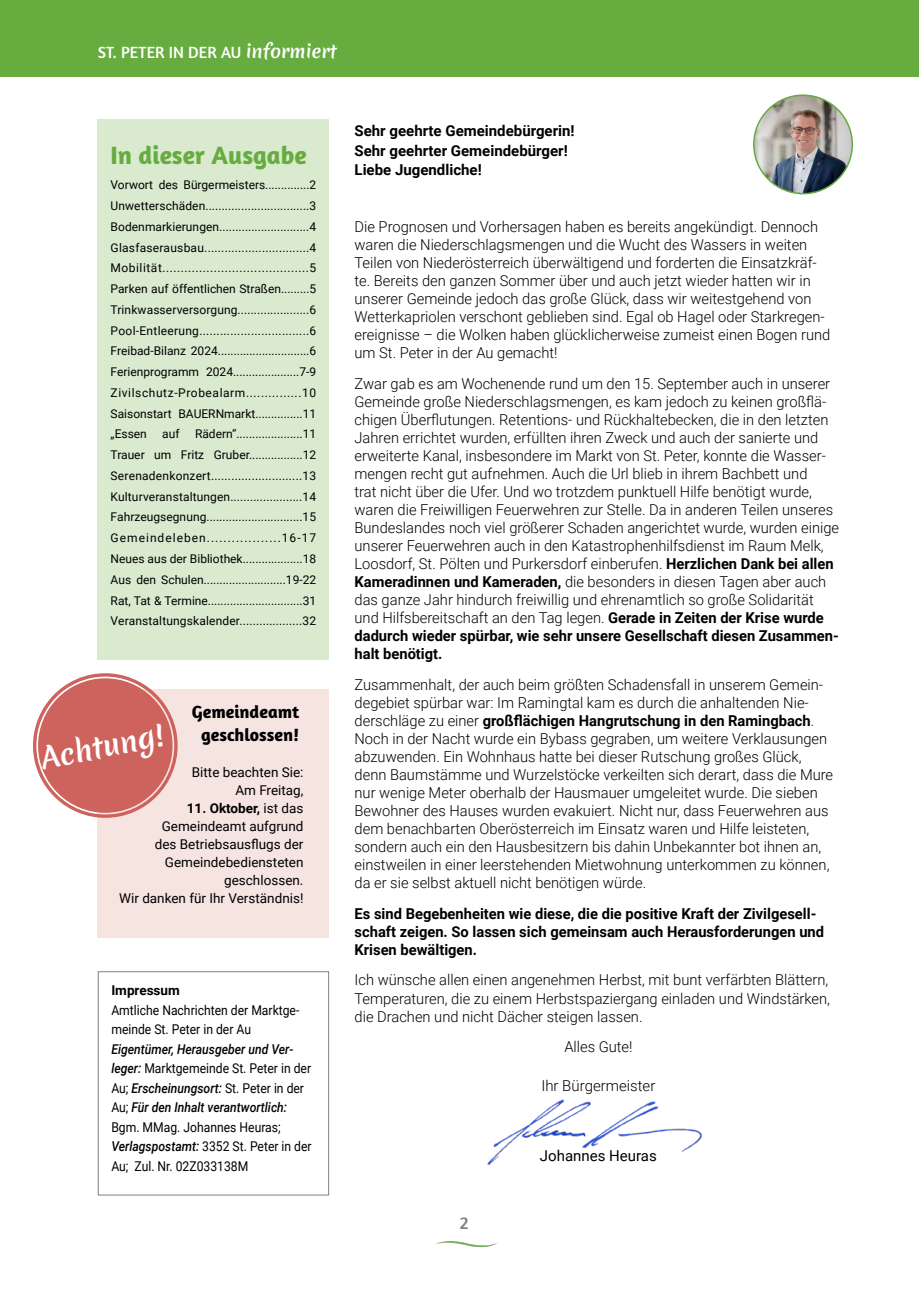
<style>
.page{position:relative;width:919px;height:1289px;background:#fff}
.page>*{position:absolute;margin:0;border:0;box-sizing:border-box;transform-origin:0 0}
.t1{font:28.5px "Merienda One";color:#fff}
.t2{font:700 25.5px "Amaranth";color:#66ac3f}
.t3{font:700 18px/22.5px "Amaranth";color:#000;text-align:center}
.t4{font:18px "Amaranth";color:#7e8181}
.t5{font:16.5px "Amaranth";color:#fff}
.t6{font:300 15px/18px "Roboto";color:#000}
.t7{font:700 15px/19.5px "Roboto";color:#000}
.t8{font:15px "Roboto";color:#000}
.t9{font:13.5px/19.5px "Roboto";color:#000;scale:.9 1}
.t10{font:13.5px/18px "Roboto";color:#000;text-align:right}
.t11{font:700 13.5px "Roboto";color:#000}
.t12{font:12px/20.7px "Roboto";color:#000;text-align:justify}
.s1{font-family:"Merienda One";font-size:18px}
.s2{font-weight:700}
.s3{font-weight:500;font-style:italic}
</style>
<div class="page">
<div style="left:0;top:0;width:918px;height:77px;background:#66ac3f"></div>
<img style="left:436px;top:1241px;width:62px;height:6px">
<img style="left:753px;top:95px;width:99px;height:99px;border-radius:49px">
<div style="left:753px;top:94px;width:100px;height:100px;border:2px solid #66ac3f;border-radius:50%"></div>
<div style="left:98px;top:119px;width:231px;height:540px;background:#d9eacf"></div>
<img style="left:487px;top:1099px;width:215px;height:66px">
<div style="left:98px;top:971px;width:231px;height:224px;border:1px solid #7e8181"></div>
<div style="left:98px;top:689px;width:231px;height:248px;background:#f6e4e1"></div>
<svg style="left:33px;top:673px;width:145px;height:149px"></svg>
<p class="t5" style="left:98px;top:42px;width:240px">ST. PETER IN DER AU <span class="s1">informiert</span></p>
<h2 class="t2" style="left:111px;top:139px;width:197px">In dieser Ausgabe</h2>
<p class="t12" style="left:111px;top:174px;width:207px">Vorwort des Bürgermeisters..............2<br>Unwetterschäden................................3<br>Bodenmarkierungen............................4<br>Glasfaserausbau...............................4<br>Mobilität........................................5<br>Parken auf öffentlichen Straßen.........5<br>Trinkwasserversorgung......................6<br>Pool-Entleerung................................6<br>Freibad-Bilanz 2024.............................6<br>Ferienprogramm 2024.....................7-9<br>Zivilschutz-Probealarm...............10<br>Saisonstart BAUERNmarkt...............11 „Essen</p>
<p class="t12" style="left:162px;top:423px;width:19px">auf</p>
<p class="t12" style="left:111px;top:423px;width:207px;text-indent:84px">Rädern“.....................11<br>Trauer um Fritz Gruber.................12<br>Serenadenkonzert...........................13<br>Kulturveranstaltungen......................14<br>Fahrzeugsegnung..............................15<br>Gemeindeleben..................16-17<br>Neues aus der Bibliothek...................18<br>Aus den Schulen..........................19-22<br>Rat, Tat &amp; Termine..............................31<br>Veranstaltungskalender...................32</p>
<p class="t3" style="left:192px;top:700px;width:109px">Gemeindeamt geschlossen!</p>
<p class="t10" style="left:192px;top:762px;width:113px">Bitte beachten Sie:<br>Am Freitag,</p>
<p class="t10" style="left:119px;top:798px;width:186px"><span class="s2">11. Oktober,</span> ist das<br>Gemeindeamt aufgrund<br>des Betriebsausflugs der<br>Gemeindebediensteten geschlossen.<br>Wir danken für Ihr Verständnis!</p>
<h1 class="t1" style="left:37px;top:738px;width:125px;rotate:-11deg">Achtung!</h1>
<p class="t11" style="left:111px;top:980px;width:70px">Impressum</p>
<p class="t9" style="left:111px;top:999px;width:210px">Amtliche Nachrichten der Marktge&shy;meinde St. Peter in der Au</p>
<p class="t9" style="left:111px;top:1038px;width:224px"><span class="s3">Eigentümer, Herausgeber und Ver&shy;leger:</span> Marktgemeinde St. Peter in der Au; <span class="s3">Erscheinungsort:</span> St. Peter in der Au; <span class="s3">Für den Inhalt verantwortlich:<br></span>Bgm. MMag. Johannes Heuras; <span class="s3">Verlagspostamt:</span> 3352 St. Peter in der Au; Zul. Nr. 02Z033138M</p>
<p class="t7" style="left:354px;top:120px;width:221px">Sehr geehrte Gemeindebürgerin!<br>Sehr geehrter Gemeindebürger!<br>Liebe Jugendliche!</p>
<p class="t6" style="left:354px;top:217px;width:477px">Die Prognosen und Vorhersagen haben es bereits angekündigt. Dennoch waren die Niederschlagsmengen und die Wucht des Wassers in weiten Teilen von Niederösterreich überwältigend und forderten die Einsatzkräf&shy;te. Bereits den ganzen Sommer über und auch jetzt wieder hatten wir in unserer Gemeinde jedoch das große Glück, dass wir weitestgehend von Wetterkapriolen verschont geblieben sind. Egal ob Hagel oder Starkregen&shy;ereignisse – die Wolken haben glücklicherweise zumeist einen Bogen rund um St. Peter in der Au gemacht!</p>
<p class="t6" style="left:354px;top:374px;width:486px">Zwar gab es am Wochenende rund um den 15. September auch in unserer Gemeinde große Niederschlagsmengen, es kam jedoch zu keinen großflä&shy;chigen Überflutungen. Retentions- und Rückhaltebecken, die in den letzten Jahren errichtet wurden, erfüllten ihren Zweck und auch der sanierte und erweiterte Kanal, insbesondere im Markt von St. Peter, konnte die Wasser&shy;mengen recht gut aufnehmen. Auch die Url blieb in ihrem Bachbett und<br>trat nicht über die Ufer. Und wo trotzdem punktuell Hilfe benötigt wurde, waren die Freiwilligen Feuerwehren zur Stelle. Da in anderen Teilen unseres Bundeslandes noch viel größerer Schaden angerichtet wurde, wurden einige unserer Feuerwehren auch in den Katastrophenhilfsdienst im Raum Melk, Loosdorf, St. Pölten und Purkersdorf einberufen. <span class="s2">Herzlichen Dank bei allen Kameradinnen und Kameraden,</span> die besonders in diesen Tagen aber auch das ganze Jahr hindurch freiwillig und ehrenamtlich so große Solidarität und Hilfsbereitschaft an den Tag legen. <span class="s2">Gerade in Zeiten der Krise wurde dadurch wieder spürbar, wie sehr unsere Gesellschaft diesen Zusammen&shy;halt benötigt.</span></p>
<p class="t6" style="left:354px;top:675px;width:480px">Zusammenhalt, der auch beim größten Schadensfall in unserem Gemein&shy;degebiet spürbar war: Im Ramingtal kam es durch die anhaltenden Nie&shy;derschläge zu einer <span class="s2">großflächigen Hangrutschung in den Ramingbach</span>.<br>Noch in der Nacht wurde ein Bybass gegraben, um weitere Verklausungen abzuwenden. Ein Wohnhaus hatte bei dieser Rutschung großes Glück, denn Baumstämme und Wurzelstöcke verkeilten sich derart, dass die Mure nur wenige Meter oberhalb der Hausmauer umgeleitet wurde. Die sieben Bewohner des Hauses wurden evakuiert. Nicht nur, dass Feuerwehren aus dem benachbarten Oberösterreich im Einsatz waren und Hilfe leisteten, sondern auch ein den Hausbesitzern bis dahin Unbekannter bot ihnen an, einstweilen in einer leerstehenden Mietwohnung unterkommen zu können, da er sie selbst aktuell nicht benötigen würde.</p>
<p class="t7" style="left:354px;top:903px;width:471px;line-height:18px">Es sind Begebenheiten wie diese, die die positive Kraft der Zivilgesell&shy;schaft zeigen. So lassen sich gemeinsam auch Herausforderungen und<br>Krisen bewältigen.</p>
<p class="t6" style="left:354px;top:970px;width:477px;text-align:justify">Ich wünsche allen einen angenehmen Herbst, mit bunt verfärbten Blättern, Temperaturen, die zu einem Herbstspaziergang einladen und Windstärken, die Drachen und nicht Dächer steigen lassen.</p>
<p class="t6" style="left:564px;top:1037px;width:70px">Alles Gute!</p>
<p class="t6" style="left:541px;top:1075px;width:115px">Ihr Bürgermeister</p>
<p class="t4" style="left:460px;top:1212px;width:10px">2</p>
<p class="t8" style="left:540px;top:1145px;width:118px">Johannes Heuras</p>
</div>
